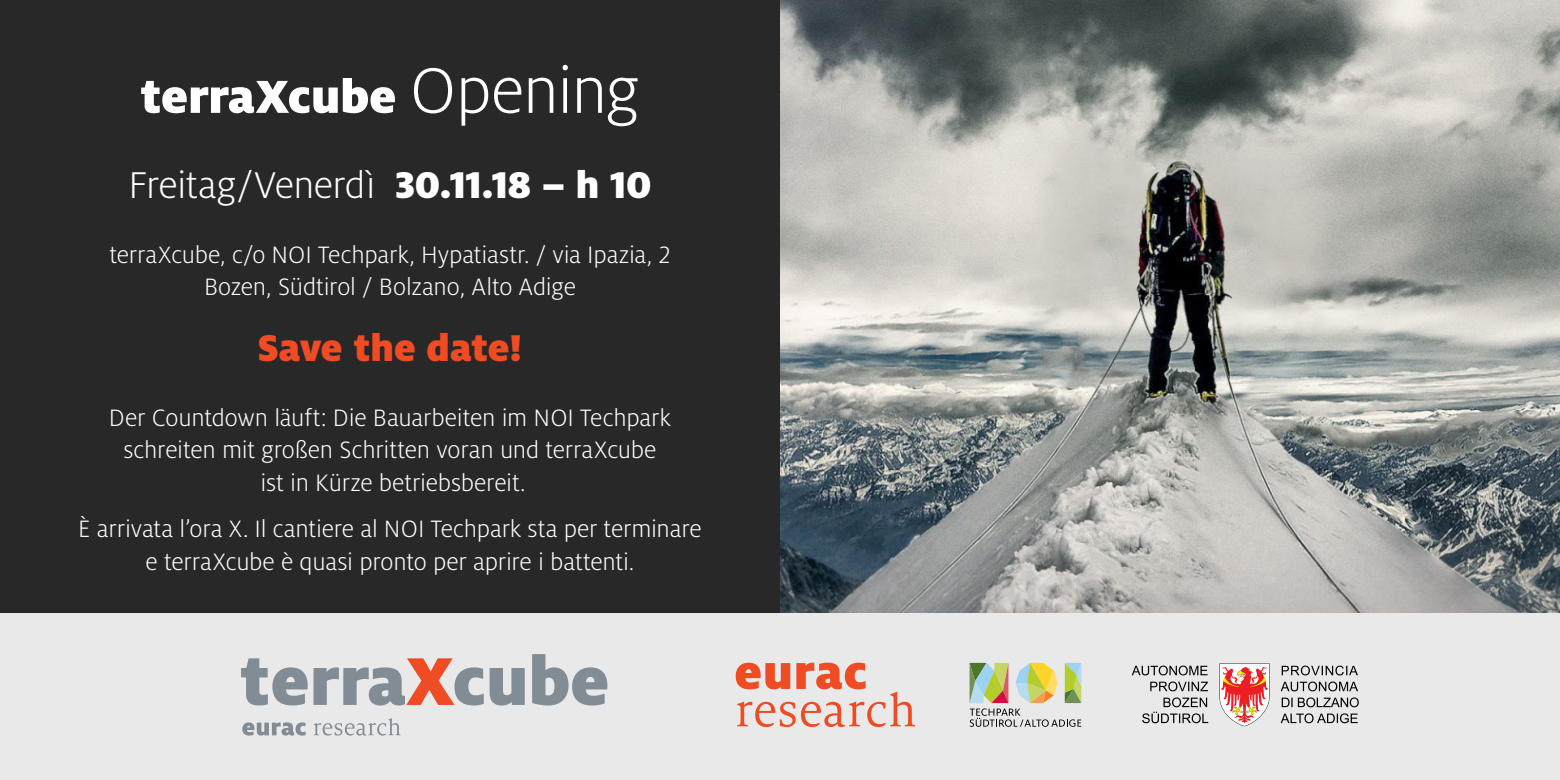
<style>
.page{position:relative;width:1560px;height:780px;background:#fff}
.page>*{position:absolute;margin:0;border:0;box-sizing:border-box;transform-origin:0 0}
.t1{font:900 51.25px "Milo Pro";color:#fff}
.t2{font:300 41.25px "Milo Pro";letter-spacing:-.015em;color:#fff}
.t3{font:900 41.25px "Milo Pro";letter-spacing:-.005em;color:#f04c23}
.t4{font:300 26.25px/32.5px "Milo Pro";letter-spacing:-.005em;color:#fff;text-align:center}
.s1{font-weight:300;font-size:71.25px}
.s2{font-weight:900}
</style>
<div class="page">
<img style="left:780px;top:0;width:779px;height:613px">
<div style="left:0;top:0;width:780px;height:780px;background:#292829"></div>
<div style="left:0;top:613px;width:1559px;height:167px;background:#e9e9ea"></div>
<svg style="left:241px;top:654px;width:366px;height:51px"></svg>
<svg style="left:314px;top:718px;width:86px;height:17px"></svg>
<svg style="left:242px;top:722px;width:63px;height:13px"></svg>
<svg style="left:969px;top:662px;width:112px;height:64px"></svg>
<svg style="left:735px;top:662px;width:179px;height:65px"></svg>
<svg style="left:1142px;top:697px;width:66px;height:26px"></svg>
<svg style="left:1150px;top:681px;width:57px;height:10px"></svg>
<svg style="left:1132px;top:665px;width:75px;height:10px"></svg>
<svg style="left:1280px;top:713px;width:77px;height:10px"></svg>
<svg style="left:1281px;top:697px;width:77px;height:10px"></svg>
<svg style="left:1280px;top:681px;width:77px;height:10px"></svg>
<svg style="left:1281px;top:665px;width:76px;height:10px"></svg>
<svg style="left:1219px;top:663px;width:50px;height:63px"></svg>
<h1 class="t1" style="left:140px;top:66px;width:501px">terraXcube <span class="s1">Opening</span></h1>
<h2 class="t2" style="left:128px;top:162px;width:524px">Freitag/Venerdì <span class="s2">30.11.18 – h 10</span></h2>
<p class="t4" style="left:109px;top:239px;width:562px">terraXcube, c/o NOI Techpark, Hypatiastr. / via Ipazia, 2<br>Bozen, Südtirol / Bolzano, Alto Adige</p>
<h2 class="t3" style="left:257px;top:323px;width:266px">Save the date!</h2>
<p class="t4" style="left:109px;top:401px;width:563px">Der Countdown läuft: Die Bauarbeiten im NOI Techpark schreiten mit großen Schritten voran und terraXcube ist in Kürze betriebsbereit.</p>
<p class="t4" style="left:78px;top:513px;width:625px">È arrivata l’ora X. Il cantiere al NOI Techpark sta per terminare e terraXcube è quasi pronto per aprire i battenti.</p>
</div>
